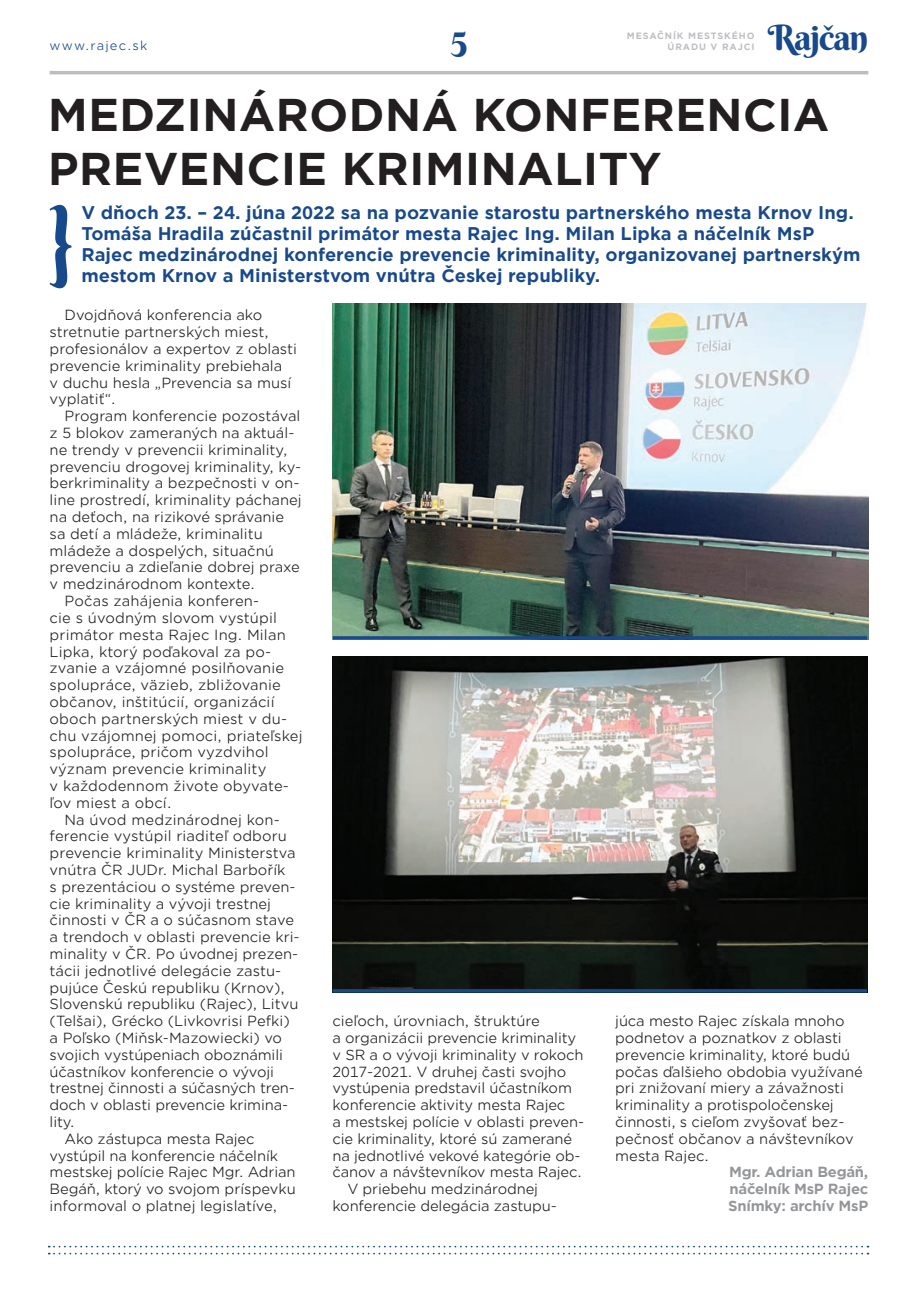
<style>
.page{position:relative;width:918px;height:1305px;background:#fff}
.page>*{position:absolute;margin:0;border:0;box-sizing:border-box;transform-origin:0 0}
.t1{font:700 43.75px/54.2px "Gotham Office";color:#231f20}
.t2{font:35px "Berkshire Swash";letter-spacing:-.04em;color:#18498b}
.t3{font:700 17.5px/21px "Gotham Office";color:#18498b}
.t4{font:14px/16.8px "Gotham Office";color:#231f20}
.t5{font:700 14px "Gotham Office";letter-spacing:-.02em;color:#939598}
.t6{font:12.25px "Gotham Office";letter-spacing:.1em;color:#18498b}
.t7{font:700 8.75px "Gotham Office";letter-spacing:.1em;color:#bcbdc0}
</style>
<div class="page">
<svg style="left:49px;top:1245px;width:819px;height:9px"></svg>
<hr style="left:50px;top:71px;width:818px;height:3px;background:#bcbdc0">
<svg style="left:50px;top:205px;width:21px;height:83px"></svg>
<img style="left:332px;top:304px;width:536px;height:336px">
<img style="left:332px;top:656px;width:535px;height:336px">
<hr style="left:333px;top:989px;width:534px;height:3px;background:#18498b">
<svg style="left:333px;top:636px;width:534px;height:4px;background:#1f4f86"></svg>
<p class="t6" style="left:50px;top:37px;width:99px">www.rajec.sk</p>
<p class="t2" style="left:451px;top:15px;width:18px">5</p>
<p class="t2" style="left:767px;top:15px;width:102px">Rajčan</p>
<p class="t7" style="left:627px;top:30px;width:129px">MESAČNÍK MESTSKÉHO</p>
<p class="t7" style="left:667px;top:40px;width:88px">ÚRADU V RAJCI</p>
<p class="t1" style="left:48px;top:87px;width:783px">MEDZINÁRODNÁ KONFERENCIA<br>PREVENCIE KRIMINALITY</p>
<p class="t3" style="left:81px;top:202px;width:780px">V dňoch 23. – 24. júna 2022 sa na pozvanie starostu partnerského mesta Krnov Ing.<br>Tomáša Hradila zúčastnil primátor mesta Rajec Ing. Milan Lipka a náčelník MsP Rajec medzinárodnej konferencie prevencie kriminality, organizovanej partnerským mestom Krnov a Ministerstvom vnútra Českej republiky.</p>
<p class="t4" style="left:50px;top:306px;width:249px;text-indent:15px">Dvojdňová konferencia ako stretnutie partnerských miest, profesionálov a expertov z oblasti prevencie kriminality prebiehala<br>v duchu hesla „Prevencia sa musí vyplatiť“.</p>
<p class="t4" style="left:50px;top:407px;width:254px;text-indent:15px">Program konferencie pozostával z 5 blokov zameraných na aktuál&shy;ne trendy v prevencii kriminality, prevenciu drogovej kriminality, ky&shy;berkriminality a bezpečnosti v on&shy;line prostredí, kriminality páchanej na deťoch, na rizikové správanie sa detí a mládeže, kriminalitu mládeže a dospelých, situačnú prevenciu a zdieľanie dobrej praxe v medzinárodnom kontexte.</p>
<p class="t4" style="left:50px;top:592px;width:254px;text-indent:15px">Počas zahájenia konferen-<br>cie s úvodným slovom vystúpil primátor mesta Rajec Ing. Milan<br>Lipka, ktorý poďakoval za po&shy;zvanie a vzájomné posilňovanie spolupráce, väzieb, zbližovanie občanov, inštitúcií, organizácií oboch partnerských miest v du&shy;chu vzájomnej pomoci, priateľskej spolupráce, pričom vyzdvihol význam prevencie kriminality<br>v každodennom živote obyvate&shy;ľov miest a obcí.</p>
<p class="t4" style="left:50px;top:810px;width:252px;text-indent:15px">Na úvod medzinárodnej kon&shy;ferencie vystúpil riaditeľ odboru prevencie kriminality Ministerstva vnútra ČR JUDr. Michal Barbořík<br>s prezentáciou o systéme preven&shy;cie kriminality a vývoji trestnej činnosti v ČR a o súčasnom stave a trendoch v oblasti prevencie kri&shy;minality v ČR. Po úvodnej prezen&shy;tácii jednotlivé delegácie zastu&shy;pujúce Českú republiku (Krnov),<br>Slovenskú republiku (Rajec), Litvu (Telšai), Grécko (Livkovrisi Pefki) a Poľsko (Miňsk-Mazowiecki) vo svojich vystúpeniach oboznámili účastníkov konferencie o vývoji trestnej činnosti a súčasných tren&shy;doch v oblasti prevencie krimina&shy;lity.</p>
<p class="t4" style="left:50px;top:1130px;width:248px;text-indent:15px">Ako zástupca mesta Rajec vystúpil na konferencie náčelník mestskej polície Rajec Mgr. Adrian<br>Begáň, ktorý vo svojom príspevku informoval o platnej legislatíve,</p>
<p class="t4" style="left:332px;top:1012px;width:253px">cieľoch, úrovniach, štruktúre<br>a organizácii prevencie kriminality v SR a o vývoji kriminality v rokoch 2017-2021. V druhej časti svojho vystúpenia predstavil účastníkom konferencie aktivity mesta Rajec<br>a mestskej polície v oblasti preven&shy;cie kriminality, ktoré sú zamerané na jednotlivé vekové kategórie ob&shy;čanov a návštevníkov mesta Rajec.</p>
<p class="t4" style="left:332px;top:1180px;width:226px;text-align:center">V priebehu medzinárodnej konferencie delegácia zastupu-</p>
<p class="t4" style="left:615px;top:1012px;width:249px">júca mesto Rajec získala mnoho podnetov a poznatkov z oblasti prevencie kriminality, ktoré budú počas ďalšieho obdobia využívané pri znižovaní miery a závažnosti kriminality a protispoločenskej činnosti, s cieľom zvyšovať bez&shy;pečnosť občanov a návštevníkov mesta Rajec.</p>
<p class="t5" style="left:729px;top:1162px;width:141px">Mgr. Adrian Begáň,</p>
<p class="t5" style="left:729px;top:1179px;width:140px">náčelník MsP Rajec</p>
<p class="t5" style="left:728px;top:1196px;width:142px">Snímky: archív MsP</p>
</div>
